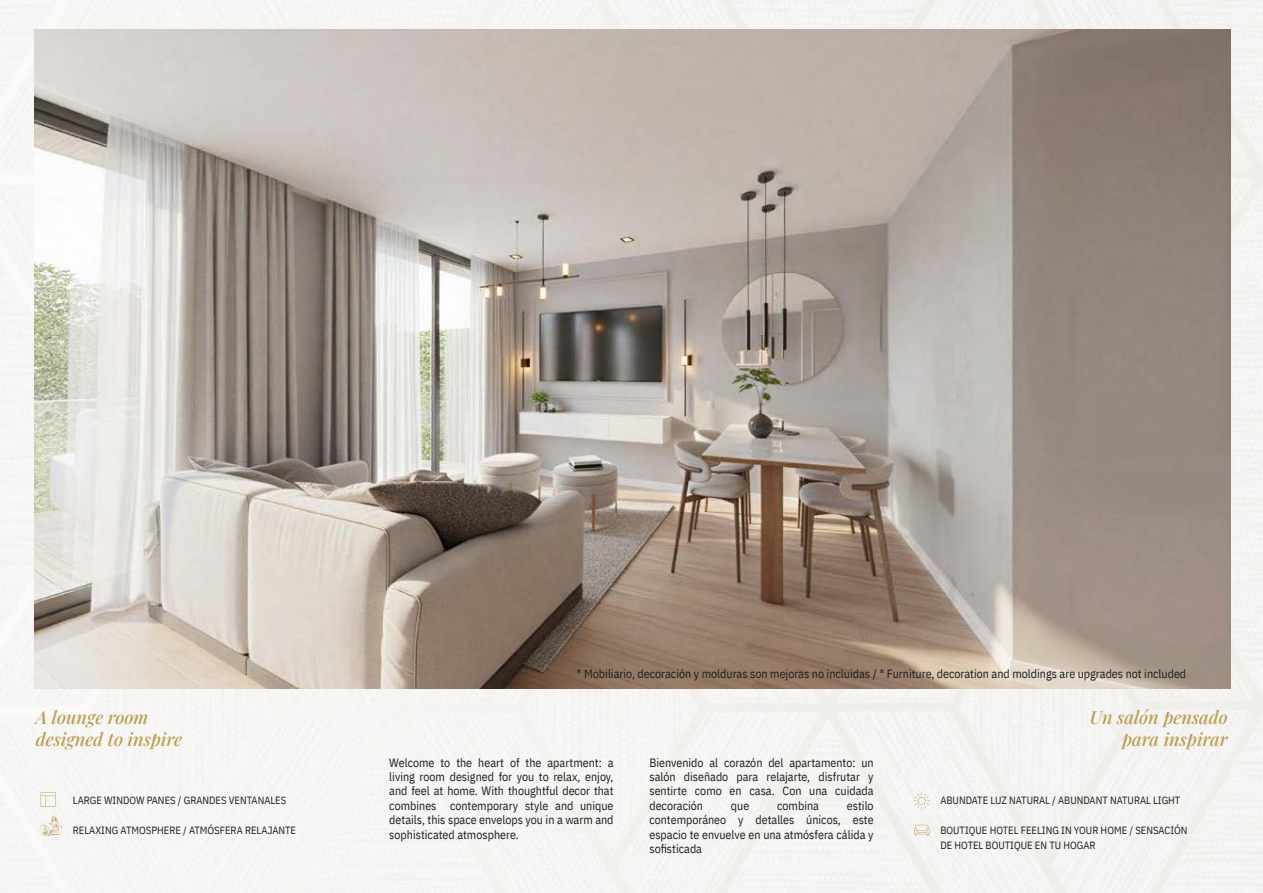
<style>
.page{position:relative;width:1263px;height:893px;background:#f5f4f3}
.page>*{position:absolute;margin:0;border:0;box-sizing:border-box;transform-origin:0 0}
.t1{font:italic 500 18px/21.6px "Playfair Display";color:#bb9c4e}
.t2{font:12px/14.4px "IBM Plex Sans Cond";color:#1d1d1b;text-align:justify}
.t3{font:10.5px/15px "IBM Plex Sans Cond";color:#1d1d1b}
</style>
<div class="page">
<svg style="left:41px;top:792px;width:14px;height:15px"></svg>
<img style="left:34px;top:30px;width:1196px;height:658px">
<svg style="left:914px;top:825px;width:16px;height:10px"></svg>
<svg style="left:914px;top:793px;width:16px;height:16px"></svg>
<svg style="left:41px;top:816px;width:22px;height:20px"></svg>
<p class="t2" style="left:577px;top:665px;width:611px">* Mobiliario, decoración y molduras son mejoras no incluidas / * Furniture, decoration and moldings are upgrades not included</p>
<h1 class="t1" style="left:36px;top:705px;width:148px">A lounge room designed to inspire</h1>
<h1 class="t1" style="left:1090px;top:705px;width:139px;text-align:right">Un salón pensado para inspirar</h1>
<p class="t2" style="left:389px;top:754px;width:226px">Welcome to the heart of the apartment: a living room designed for you to relax, enjoy, and feel at home. With thoughtful decor that combines contemporary style and unique details, this space envelops you in a warm and sophisticated atmosphere.</p>
<p class="t2" style="left:649px;top:754px;width:226px">Bienvenido al corazón del apartamento: un salón diseñado para relajarte, disfrutar y sentirte como en casa. Con una cuidada decoración</p>
<p class="t3" style="left:73px;top:792px;width:215px">LARGE WINDOW PANES / GRANDES VENTANALES</p>
<p class="t3" style="left:73px;top:822px;width:225px">RELAXING ATMOSPHERE / ATMÓSFERA RELAJANTE</p>
<p class="t3" style="left:940px;top:792px;width:242px">ABUNDATE LUZ NATURAL / ABUNDANT NATURAL LIGHT</p>
<p class="t3" style="left:940px;top:822px;width:249px">BOUTIQUE HOTEL FEELING IN YOUR HOME / SENSACIÓN<br>DE HOTEL BOUTIQUE EN TU HOGAR</p>
<p class="t2" style="left:649px;top:797px;width:226px;text-indent:198px">estilo contemporáneo y detalles únicos, este espacio te envuelve en una atmósfera cálida y sofisticada</p>
<p class="t2" style="left:731px;top:797px;width:20px">que</p>
<p class="t2" style="left:777px;top:797px;width:43px">combina</p>
</div>
